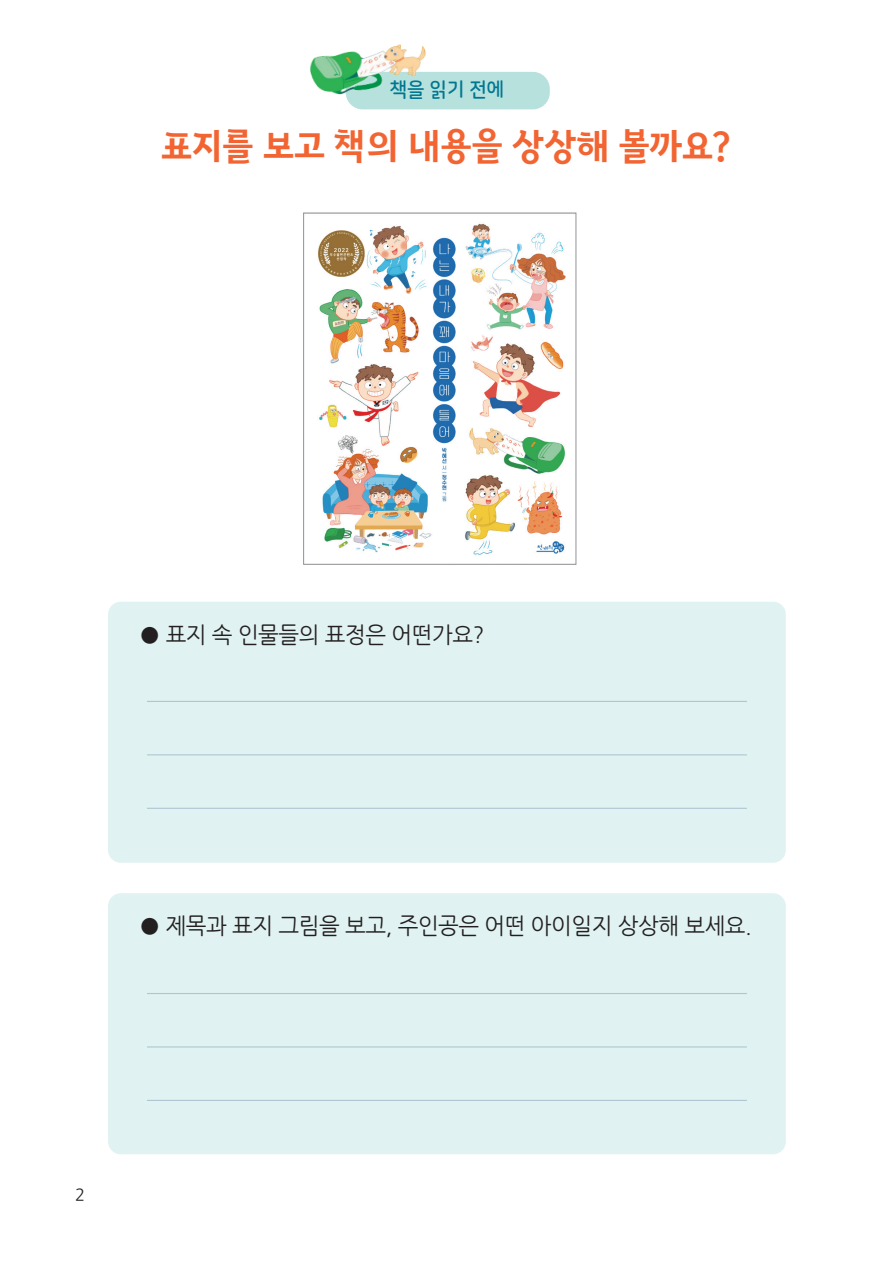
<style>
.page{position:relative;width:893px;height:1263px;background:#fff}
.page>*{position:absolute;margin:0;border:0;box-sizing:border-box;transform-origin:0 0}
.t1{font:34.5px "Gimpo Title";color:#f26431}
.t2{font:22.5px "Nanum Gothic";letter-spacing:-.02em;color:#231f20}
.t3{font:20.25px "Nanum Square Round OTFB";color:#017791;scale:.95 1}
.t4{font:16.5px "Nanum Gothic";color:#231f20}
</style>
<div class="page">
<div style="left:346px;top:72px;width:204px;height:37px;background:#b7e1dd;border-radius:17px"></div>
<img style="left:318px;top:223px;width:248px;height:332px">
<div style="left:303px;top:213px;width:273px;height:352px;border:1px solid #939598"></div>
<div style="left:108px;top:602px;width:678px;height:261px;background:#e0f2f1;border-radius:13px"></div>
<hr style="left:147px;top:754px;width:600px;height:1px;background:#b0c6d3">
<hr style="left:147px;top:808px;width:600px;height:1px;background:#b0c6d3">
<hr style="left:147px;top:701px;width:600px;height:1px;background:#b0c6d3">
<div style="left:108px;top:893px;width:678px;height:261px;background:#e0f2f1;border-radius:13px"></div>
<hr style="left:147px;top:1046px;width:600px;height:1px;background:#b0c6d3">
<hr style="left:147px;top:1100px;width:600px;height:1px;background:#b0c6d3">
<hr style="left:147px;top:993px;width:600px;height:1px;background:#b0c6d3">
<img style="left:310px;top:44px;width:125px;height:65px">
<p class="t3" style="left:390px;top:78px;width:122px">책을 읽기 전에</p>
<h1 class="t1" style="left:161px;top:125px;width:572px">표지를 보고 책의 내용을 상상해 볼까요?</h1>
<p class="t2" style="left:140px;top:624px;width:346px">● 표지 속 인물들의 표정은 어떤가요?</p>
<p class="t2" style="left:140px;top:914px;width:614px">● 제목과 표지 그림을 보고, 주인공은 어떤 아이일지 상상해 보세요.</p>
<p class="t4" style="left:75px;top:1186px;width:11px">2</p>
</div>
